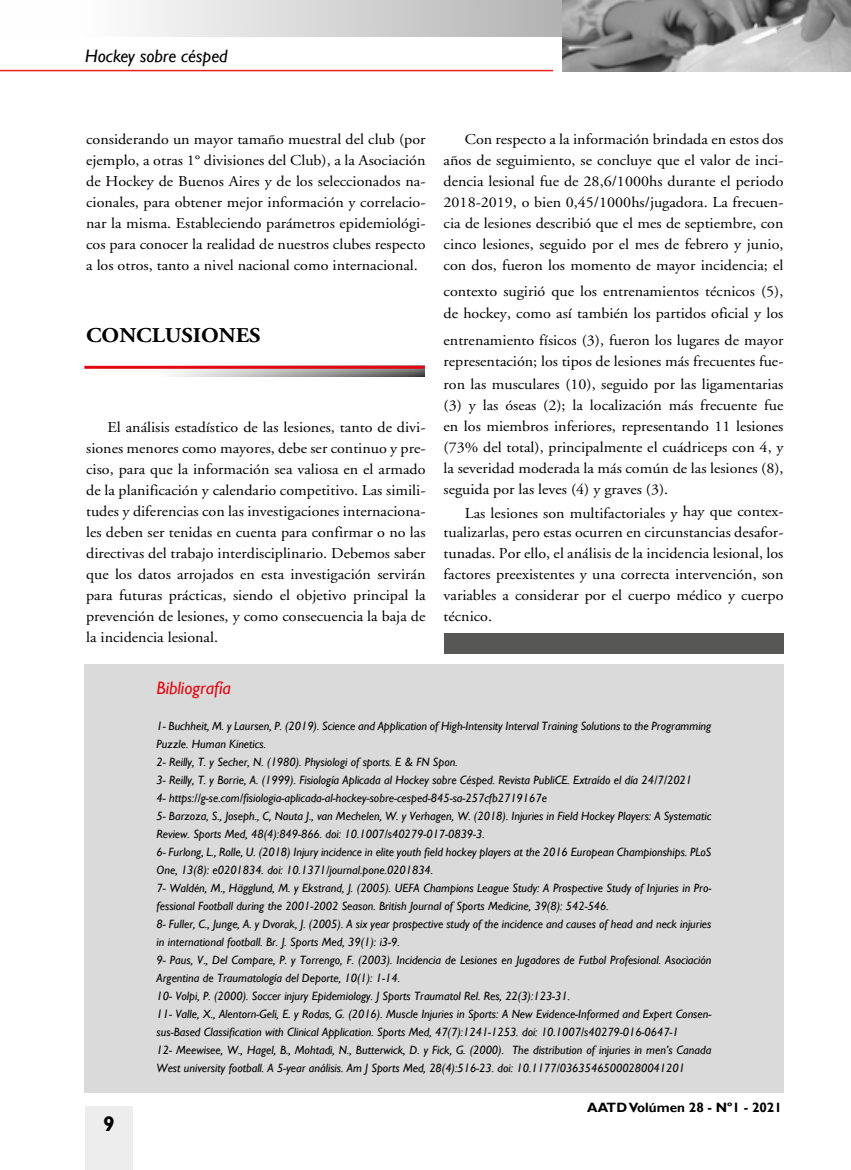
<style>
.page{position:relative;width:851px;height:1170px;background:#fff}
.page>*{position:absolute;margin:0;border:0;box-sizing:border-box;transform-origin:0 0}
.t1{font:700 21px "Adobe Garamond";color:#000;scale:1.07 1}
.t2{font:700 21px "Gill Sans";color:#b3b2b2}
.t3{font:italic 18px "Gill Sans";color:#000}
.t4{font:italic 18px "Gill Sans";color:#e30613}
.t5{font:15px/21px "Adobe Garamond";color:#000;text-align:justify;scale:1.07 1}
.t6{font:700 13.5px "Gill Sans";color:#000}
.t7{font:italic 12px/18px "Gill Sans";color:#000}
.s1{color:#020203}
</style>
<div class="page">
<div style="left:85px;top:1106px;width:48px;height:63px;background:#ededed"></div>
<div style="left:0;top:0;width:568px;height:36px;background:linear-gradient(to right,#fff,#b3b3b3)"></div>
<img style="left:562px;top:0;width:288px;height:71px">
<svg style="left:84px;top:365px;width:340px;height:11px"></svg>
<hr style="left:84px;top:366px;width:340px;height:3px;background:#e30613">
<div style="left:443px;top:633px;width:340px;height:21px;background:#575756"></div>
<div style="left:84px;top:664px;width:699px;height:429px;background:#dadada"></div>
<hr style="left:0;top:70px;width:553px;height:1px;background:#e52321">
<p class="t3" style="left:85px;top:45px;width:144px">Hockey sobre césped</p>
<p class="t5" style="left:86px;top:129px;width:318px">considerando un mayor tamaño muestral del club (por ejemplo, a otras 1° divisiones del Club), a la Asociación de Hockey de Buenos Aires y de los seleccionados na&shy;cionales, para obtener mejor información y correlacio&shy;nar la misma. Estableciendo parámetros epidemiológi&shy;cos para conocer la realidad de nuestros clubes respecto a los otros, tanto a nivel nacional como internacional.</p>
<h1 class="t1" style="left:86px;top:324px;width:164px">CONCLUSIONES</h1>
<p class="t5" style="left:86px;top:417px;width:318px;text-indent:21px">El análisis estadístico de las lesiones, tanto de divi&shy;siones menores como mayores, debe ser continuo y pre&shy;ciso, para que la información sea valiosa en el armado de la planificación y calendario competitivo. Las simili&shy;tudes y diferencias con las investigaciones internaciona&shy;les deben ser tenidas en cuenta para confirmar o no las directivas del trabajo interdisciplinario. Debemos saber que los datos arrojados en esta investigación servirán para futuras prácticas, siendo el objetivo principal la prevención de lesiones, y como consecuencia la baja de la incidencia lesional.</p>
<p class="t5" style="left:443px;top:129px;width:319px;text-indent:21px">Con respecto a la información brindada en estos dos años de seguimiento, se concluye que el valor de inci&shy;dencia lesional fue de 28,6/1000hs durante el periodo 2018-2019, o bien 0,45/1000hs/jugadora. La frecuen&shy;cia de lesiones describió que el mes de septiembre, con cinco lesiones, seguido por el mes de febrero y junio, con dos, fueron los momento de mayor incidencia; el</p>
<p class="t5" style="left:443px;top:280px;width:319px;line-height:22.5px">contexto sugirió que los entrenamientos técnicos (5), de hockey, como así también los partidos oficial y los</p>
<p class="t5" style="left:443px;top:330px;width:319px">entrenamiento físicos (3), fueron los lugares de mayor representación; los tipos de lesiones más frecuentes fue-</p>
<p class="t5" style="left:443px;top:374px;width:319px">ron las musculares (10), seguido por las ligamentarias (3) y las óseas (2); la localización más frecuente fue en los miembros inferiores, representando 11 lesiones (73% del total), principalmente el cuádriceps con 4, y la severidad moderada la más común de las lesiones (8), seguida por las leves (4) y graves (3).</p>
<p class="t5" style="left:443px;top:503px;width:319px;line-height:19.5px;text-align:right">Las lesiones son multifactoriales y hay que contex&shy;tualizarlas, pero estas ocurren en circunstancias desafor-</p>
<p class="t5" style="left:443px;top:543px;width:319px">tunadas. Por ello, el análisis de la incidencia lesional, los factores preexistentes y una correcta intervención, son variables a considerar por el cuerpo médico y cuerpo técnico.</p>
<p class="t4" style="left:156px;top:677px;width:76px">Bibliografía</p>
<p class="t7" style="left:156px;top:717px;width:556px">1- Buchheit, M. y Laursen, P. (2019). Science and Application of High-Intensity Interval Training Solutions to the Programming Puzzle. Human Kinetics.<br>2- Reilly, T. y Secher, N. (1980). Physiologi of sports. E &amp; FN Spon.<br>3- Reilly, T. y Borrie, A. (1999). Fisiología Aplicada al Hockey sobre Césped. Revista PubliCE. Extraído el día 24/7/2021<br>4- https://g-se.com/fisiologia-aplicada-al-hockey-sobre-cesped-845-sa-257cfb2719167e<br>5- Barzoza, S., Joseph., C, Nauta J., van Mechelen, W. y Verhagen, W. (2018). Injuries in Field Hockey Players: A Systematic Review. Sports Med, 48(4):849-866. doi: 10.1007/s40279-017-0839-3.<br>6- Furlong, L., Rolle, U. (2018) Injury incidence in elite youth field hockey players at the 2016 European Championships. PLoS One, 13(8): e0201834. doi: 10.1371/journal.pone.0201834.<br>7- Waldén, M., Hägglund, M. y Ekstrand, J. (2005). UEFA Champions League Study: A Prospective Study of Injuries in Pro&shy;fessional Football during the 2001-2002 Season. British Journal of Sports Medicine, 39(8): 542-546.<br>8- Fuller, C., Junge, A. y Dvorak, J. (2005). A six year prospective study of the incidence and causes of head and neck injuries in international football. Br. J. Sports Med, 39(1): i3-9.<br>9- Paus, V., Del Compare, P. y Torrengo, F. (2003). Incidencia de Lesiones en Jugadores de Futbol Profesional. Asociación Argentina de Traumatología del Deporte, 10(1): 1-14.<br>10- Volpi, P. (2000). Soccer injury Epidemiology. J Sports Traumatol Rel. Res, 22(3):123-31.<br>11- Valle, X., Alentorn-Geli, E. y Rodas, G. (2016). Muscle Injuries in Sports: A New Evidence-Informed and Expert Consen&shy;sus-Based Classification with Clinical Application. Sports Med, 47(7):1241-1253. doi: 10.1007/s40279-016-0647-1<br>12- Meewisee, W., Hagel, B., Mohtadi, N., Butterwick, D. y Fick, G. (2000). The distribution of injuries in men’s Canada West university football. A 5-year análisis. Am J Sports Med, 28(4):516-23. doi: 10.1177/03635465000280041201</p>
<h1 class="t2" style="left:93px;top:1110px;width:23px">9<span class="s1">9</span></h1>
<p class="t6" style="left:587px;top:1099px;width:196px">AATD Volúmen 28 - Nº1 - 2021</p>
</div>
